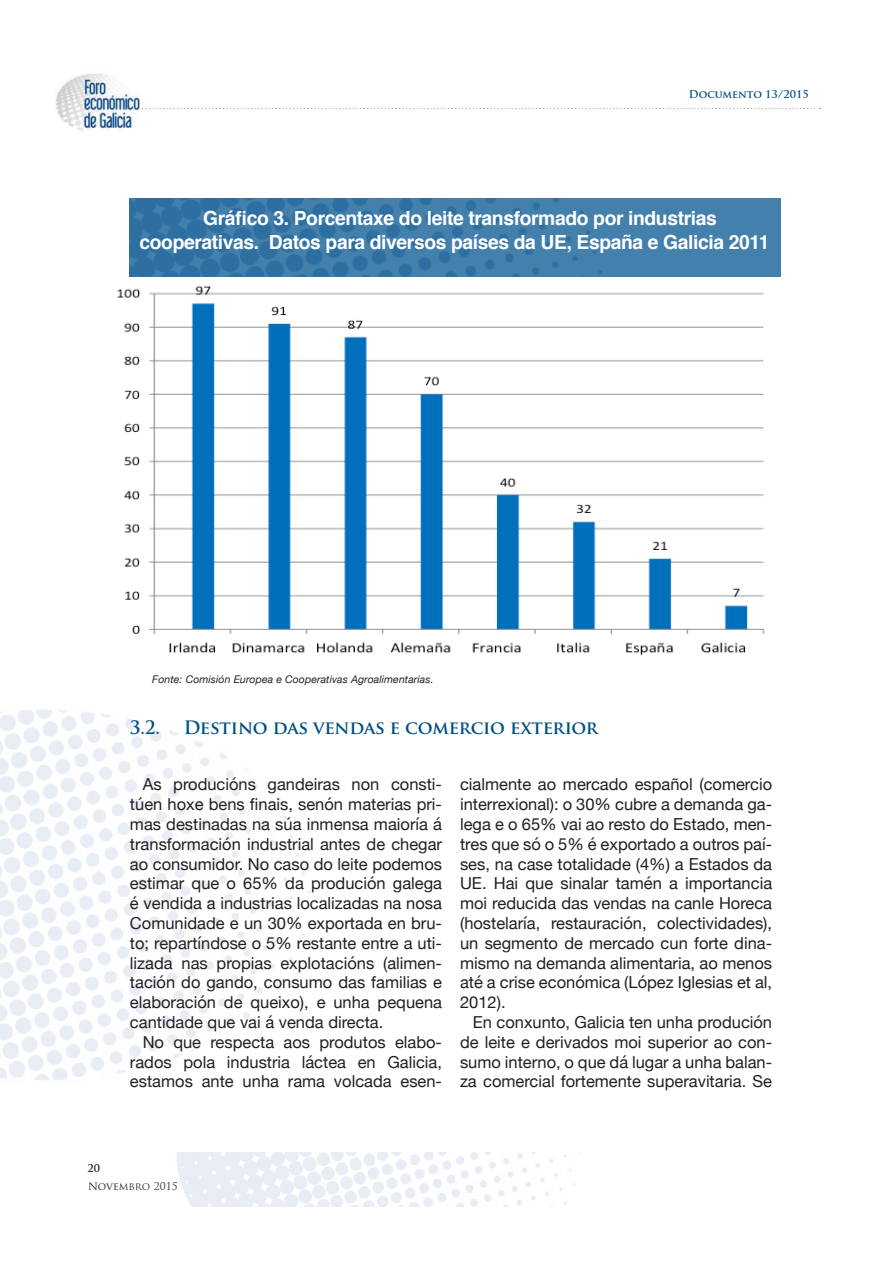
<style>
.page{position:relative;width:893px;height:1263px;background:#fff}
.page>*{position:absolute;margin:0;border:0;box-sizing:border-box;transform-origin:0 0}
.t1{font:700 19.5px/24px "Helvetica";letter-spacing:-.02em;color:#fff;text-align:center}
.t2{font:700 18px "Trajan Pro";letter-spacing:-.01em;color:#005085}
.t3{font:16.5px/19.8px "Helvetica Neue";color:#231f20;text-align:justify}
.t4{font:italic 10.5px "Helvetica Neue";letter-spacing:.01em;color:#231f20}
.t5{font:700 10.5px "Trajan Pro";color:#005085}
.t6{font:10.5px "Trajan Pro";color:#231f20}
.t7{font:700 10.5px "Trajan Pro";color:#231f20}
</style>
<div class="page">
<svg style="left:139px;top:108px;width:681px;height:1px"></svg>
<img style="left:55px;top:73px;width:84px;height:58px">
<img style="left:177px;top:1152px;width:403px;height:54px">
<img style="left:0;top:710px;width:311px;height:370px">
<img style="left:129px;top:198px;width:652px;height:78px">
<img style="left:117px;top:285px;width:648px;height:371px">
<p class="t5" style="left:689px;top:88px;width:121px">Documento 13/2015</p>
<p class="t1" style="left:139px;top:207px;width:632px">Gráfico 3. Porcentaxe do leite transformado por industrias cooperativas. Datos para diversos países da UE, España e Galicia 2011</p>
<p class="t4" style="left:152px;top:671px;width:283px">Fonte: Comisión Europea e Cooperativas Agroalimentarias.</p>
<p class="t2" style="left:130px;top:716px;width:32px">3.2.</p>
<p class="t2" style="left:184px;top:716px;width:416px">Destino das vendas e comercio exterior</p>
<p class="t3" style="left:130px;top:776px;width:314px;text-indent:13px">As producións gandeiras non consti&shy;túen hoxe bens finais, senón materias pri&shy;mas destinadas na súa inmensa maioría á transformación industrial antes de chegar ao consumidor. No caso do leite podemos estimar que o 65% da produción galega é vendida a industrias localizadas na nosa Comunidade e un 30% exportada en bru&shy;to; repartíndose o 5% restante entre a uti&shy;lizada nas propias explotacións (alimen&shy;tación do gando, consumo das familias e elaboración de queixo), e unha pequena cantidade que vai á venda directa.</p>
<p class="t3" style="left:130px;top:1033px;width:314px;text-indent:13px">No que respecta aos produtos elabo&shy;rados pola industria láctea en Galicia, estamos ante unha rama volcada esen-</p>
<p class="t3" style="left:460px;top:776px;width:314px">cialmente ao mercado español (comercio interrexional): o 30% cubre a demanda ga&shy;lega e o 65% vai ao resto do Estado, men&shy;tres que só o 5% é exportado a outros paí&shy;ses, na case totalidade (4%) a Estados da UE. Hai que sinalar tamén a importancia moi reducida das vendas na canle Horeca (hostelaría, restauración, colectividades), un segmento de mercado cun forte dina&shy;mismo na demanda alimentaria, ao menos até a crise económica (López Iglesias et al, 2012).</p>
<p class="t3" style="left:460px;top:1013px;width:314px;text-indent:13px">En conxunto, Galicia ten unha produción de leite e derivados moi superior ao con&shy;sumo interno, o que dá lugar a unha balan&shy;za comercial fortemente superavitaria. Se</p>
<p class="t7" style="left:88px;top:1161px;width:14px">20</p>
<p class="t6" style="left:88px;top:1180px;width:91px">Novembro 2015</p>
</div>
